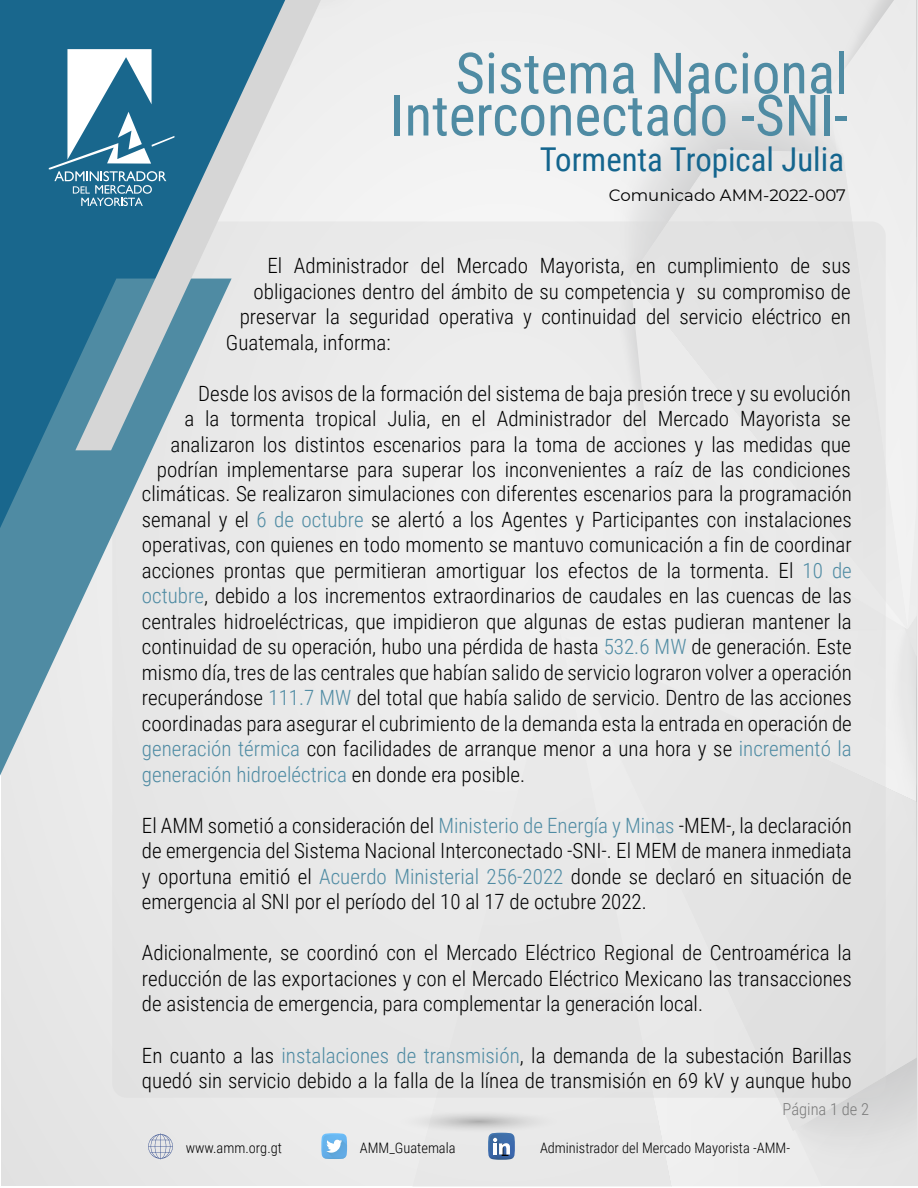
<style>
.page{position:relative;width:918px;height:1188px;background:#fff}
.page>*{position:absolute;margin:0;border:0;box-sizing:border-box;transform-origin:0 0}
.t1{font:56.85px/42.2px "Roboto Condensed";color:#4f8ba3;text-align:right}
.t2{font:32.85px "Roboto Condensed";color:#14658e}
.t3{font:300 21px/25.5px "Roboto Condensed";color:#000;text-align:justify}
.t4{font:300 21px "Roboto Condensed";color:#4f8ba3}
.t5{font:18px "Myriad Pro";color:#000}
.t6{font:16.5px "Montserrat";color:#000}
.t7{font:300 16.5px "Roboto Condensed";color:#7a7a7a}
.t8{font:300 14.4px "Roboto Condensed";color:#000}
.s1{color:#4f8ba3}
.s2{color:#000}
</style>
<div class="page">
<div style="left:2px;top:0;width:916px;height:1185px;background:#eee"></div>
<svg style="left:834px;top:1057px;width:82px;height:73px;background:#d7d7d7"></svg>
<svg style="left:685px;top:0;width:232px;height:981px"></svg>
<svg style="left:651px;top:149px;width:257px;height:129px"></svg>
<svg style="left:886px;top:278px;width:22px;height:351px"></svg>
<div style="left:112px;top:221px;width:774px;height:876px;background:#e9e9e9;border-radius:14px"></div>
<svg style="left:321px;top:1043px;width:513px;height:143px"></svg>
<svg style="left:148px;top:1133px;width:25px;height:26px"></svg>
<svg style="left:394px;top:1109px;width:168px;height:23px"></svg>
<svg style="left:0;top:433px;width:152px;height:382px;fill:#e5e5e5"></svg>
<svg style="left:75px;top:433px;width:85px;height:17px"></svg>
<svg style="left:0;top:0;width:321px;height:433px"></svg>
<h1 class="t1" style="left:390px;top:50px;width:459px">Sistema Nacional<br>Interconectado -SNI-</h1>
<h2 class="t2" style="left:540px;top:137px;width:306px">Tormenta Tropical Julia</h2>
<p class="t6" style="left:609px;top:183px;width:239px">Comunicado AMM-2022-007</p>
<p class="t3" style="left:267px;top:252px;width:585px">El Administrador del Mercado Mayorista, en cumplimiento de sus</p>
<p class="t3" style="left:254px;top:277px;width:599px">obligaciones dentro del ámbito de su competencia y su compromiso de</p>
<p class="t3" style="left:240px;top:303px;width:613px">preservar la seguridad operativa y continuidad del servicio eléctrico en</p>
<p class="t3" style="left:226px;top:328px;width:166px">Guatemala, informa:</p>
<p class="t3" style="left:198px;top:379px;width:654px">Desde los avisos de la formación del sistema de baja presión trece y su evolución</p>
<p class="t3" style="left:184px;top:405px;width:668px">a la tormenta tropical Julia, en el Administrador del Mercado Mayorista se</p>
<p class="t3" style="left:171px;top:430px;width:682px">analizaron los distintos escenarios para la toma de acciones y las medidas que</p>
<p class="t3" style="left:157px;top:456px;width:695px">podrían implementarse para superar los inconvenientes a raíz de las condiciones</p>
<p class="t3" style="left:142px;top:480px;width:711px">climáticas. Se realizaron simulaciones con diferentes escenarios para la programación</p>
<p class="t3" style="left:142px;top:505px;width:711px">semanal y el <span class="s1">6 de octubre</span> se alertó a los Agentes y Participantes con instalaciones</p>
<p class="t3" style="left:142px;top:531px;width:711px">operativas, con quienes en todo momento se mantuvo comunicación a fin de coordinar</p>
<p class="t3" style="left:142px;top:556px;width:711px">acciones prontas que permitieran amortiguar los efectos de la tormenta. El <span class="s1">10 de</span></p>
<p class="t3" style="left:142px;top:582px;width:711px"><span class="s1">octubre</span>, debido a los incrementos extraordinarios de caudales en las cuencas de las</p>
<p class="t3" style="left:142px;top:607px;width:711px">centrales hidroeléctricas, que impidieron que algunas de estas pudieran mantener la</p>
<p class="t3" style="left:142px;top:633px;width:711px">continuidad de su operación, hubo una pérdida de hasta <span class="s1">532.6 MW</span> de generación. Este</p>
<p class="t3" style="left:142px;top:658px;width:711px">mismo día, tres de las centrales que habían salido de servicio lograron volver a operación</p>
<p class="t3" style="left:142px;top:684px;width:711px">recuperándose <span class="s1">111.7 MW</span> del total que había salido de servicio. Dentro de las acciones</p>
<p class="t3" style="left:142px;top:709px;width:711px">coordinadas para asegurar el cubrimiento de la demanda esta la entrada en operación de</p>
<p class="t3" style="left:142px;top:735px;width:711px"><span class="s1">generación térmica</span> con facilidades de arranque menor a una hora y se <span class="s1">incrementó la</span></p>
<p class="t4" style="left:142px;top:759px;width:385px">generación hidroeléctrica <span class="s2">en donde era posible.</span></p>
<p class="t3" style="left:142px;top:811px;width:711px">El AMM sometió a consideración del <span class="s1">Ministerio de Energía y Minas</span> -MEM-, la declaración de emergencia del Sistema Nacional Interconectado -SNI-. El MEM de manera inmediata y oportuna emitió el <span class="s1">Acuerdo Ministerial 256-2022</span> donde se declaró en situación de emergencia al SNI por el período del 10 al 17 de octubre 2022.</p>
<p class="t3" style="left:142px;top:939px;width:711px">Adicionalmente, se coordinó con el Mercado Eléctrico Regional de Centroamérica la reducción de las exportaciones y con el Mercado Eléctrico Mexicano las transacciones de asistencia de emergencia, para complementar la generación local.</p>
<p class="t3" style="left:142px;top:1041px;width:711px">En cuanto a las <span class="s1">instalaciones de transmisión</span>, la demanda de la subestación Barillas quedó sin servicio debido a la falla de la línea de transmisión en 69 kV y aunque hubo</p>
<p class="t7" style="left:783px;top:1097px;width:88px">Página 1 de 2</p>
<p class="t8" style="left:186px;top:1137px;width:98px">www.amm.org.gt</p>
<p class="t8" style="left:360px;top:1137px;width:97px">AMM_Guatemala</p>
<p class="t8" style="left:540px;top:1137px;width:252px">Administrador del Mercado Mayorista -AMM-</p>
<p class="t5" style="left:501px;top:1138px;width:10px">L</p>
</div>
